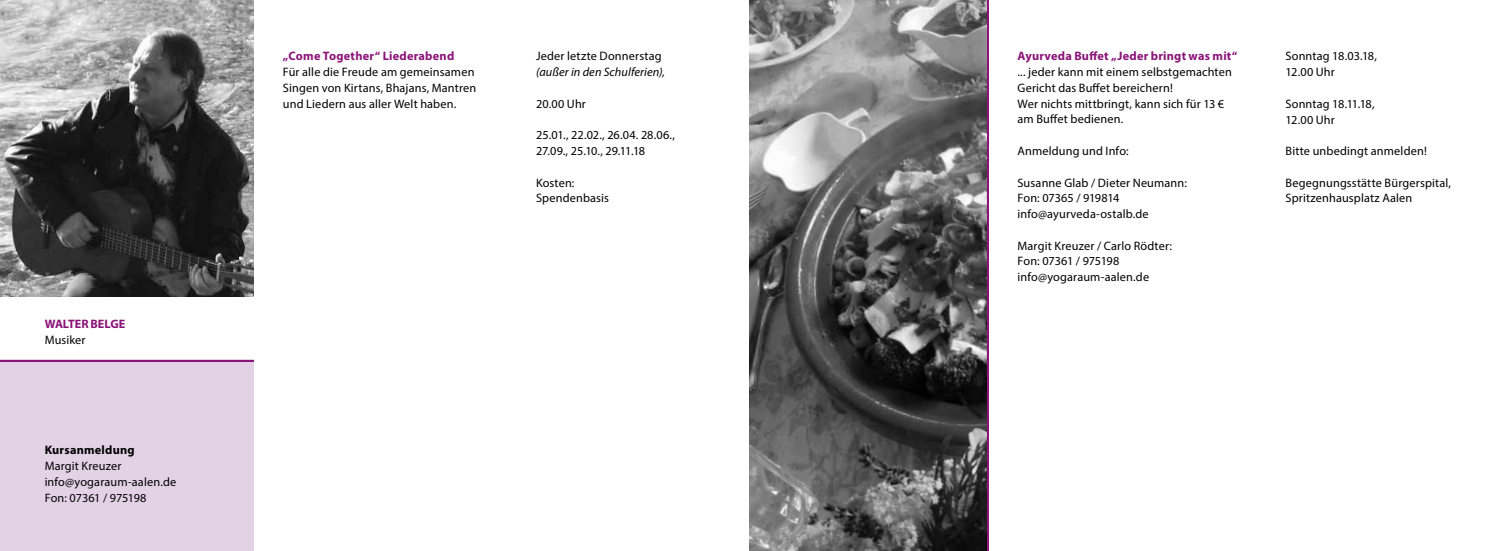
<style>
.page{position:relative;width:1499px;height:551px;background:#fff}
.page>*{position:absolute;margin:0;border:0;box-sizing:border-box;transform-origin:0 0}
.t1{font:12.25px/15.8px "Myriad Pro";letter-spacing:.01em;color:#000}
.t2{font:700 12.25px "Myriad Pro";letter-spacing:.02em;color:#8a1478}
.t3{font:italic 12.25px "Myriad Pro";letter-spacing:.01em;color:#000}
.t4{font:700 12.25px "Myriad Pro";letter-spacing:.02em;color:#000}
.t5{font:700 12.25px "Myriad Pro";letter-spacing:-.01em;color:#8a1478}
</style>
<div class="page">
<div style="left:0;top:360px;width:253px;height:191px;background:#e3d2e6"></div>
<img style="left:0;top:0;width:253px;height:297px">
<hr style="left:0;top:360px;width:253px;height:2px;background:#8a1478">
<img style="left:749px;top:0;width:237px;height:551px">
<hr style="left:986px;top:0;width:2px;height:551px;background:#8a1478">
<p class="t5" style="left:45px;top:316px;width:82px">WALTER BELGE</p>
<p class="t1" style="left:45px;top:332px;width:42px">Musiker</p>
<p class="t4" style="left:45px;top:442px;width:92px">Kursanmeldung</p>
<p class="t1" style="left:45px;top:458px;width:133px">Margit Kreuzer info@yogaraum-aalen.de<br>Fon: 07361 / 975198</p>
<p class="t2" style="left:283px;top:48px;width:173px">„Come Together“ Liederabend</p>
<p class="t1" style="left:283px;top:64px;width:195px">Für alle die Freude am gemeinsamen<br>Singen von Kirtans, Bhajans, Mantren und Liedern aus aller Welt haben.</p>
<p class="t1" style="left:536px;top:48px;width:127px">Jeder letzte Donnerstag</p>
<p class="t3" style="left:536px;top:64px;width:131px">(außer in den Schulferien),</p>
<p class="t1" style="left:536px;top:95px;width:51px">20.00 Uhr</p>
<p class="t1" style="left:536px;top:127px;width:140px">25.01., 22.02., 26.04. 28.06.,<br>27.09., 25.10., 29.11.18</p>
<p class="t1" style="left:536px;top:174px;width:74px">Kosten:<br>Spendenbasis</p>
<p class="t2" style="left:1017px;top:48px;width:221px">Ayurveda Buffet „Jeder bringt was mit“</p>
<p class="t1" style="left:1017px;top:64px;width:216px">... jeder kann mit einem selbstgemachten Gericht das Buffet bereichern!<br>Wer nichts mittbringt, kann sich für 13 € am Buffet bedienen.</p>
<p class="t1" style="left:1017px;top:143px;width:113px">Anmeldung und Info:</p>
<p class="t1" style="left:1017px;top:174px;width:171px">Susanne Glab / Dieter Neumann:<br>Fon: 07365 / 919814 info@ayurveda-ostalb.de</p>
<p class="t1" style="left:1017px;top:237px;width:156px">Margit Kreuzer / Carlo Rödter:<br>Fon: 07361 / 975198 info@yogaraum-aalen.de</p>
<p class="t1" style="left:1285px;top:48px;width:93px">Sonntag 18.03.18,<br>12.00 Uhr</p>
<p class="t1" style="left:1285px;top:96px;width:91px">Sonntag 18.11.18,<br>12.00 Uhr</p>
<p class="t1" style="left:1285px;top:143px;width:143px">Bitte unbedingt anmelden!</p>
<p class="t1" style="left:1285px;top:174px;width:167px">Begegnungsstätte Bürgerspital,<br>Spritzenhausplatz Aalen</p>
</div>
